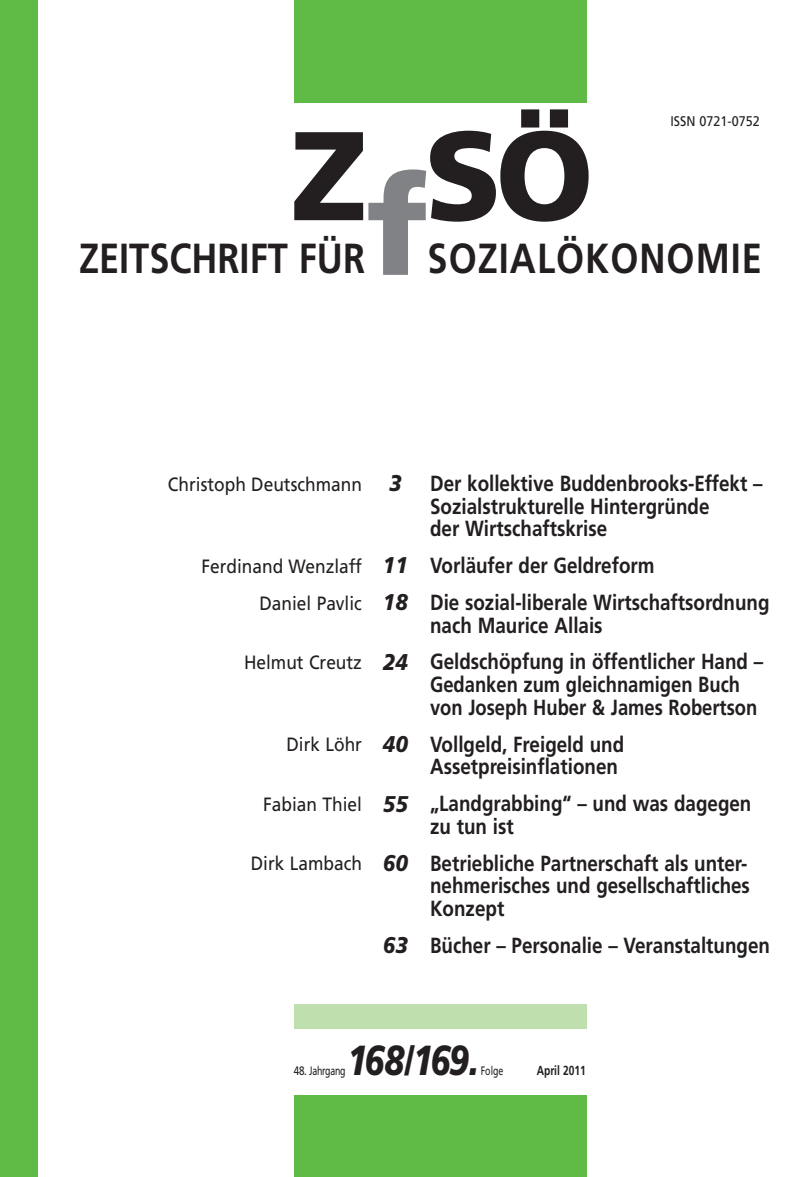
<style>
.page{position:relative;width:810px;height:1177px;background:#fff}
.page>*{position:absolute;margin:0;border:0;box-sizing:border-box;transform-origin:0 0}
.t1{font:900 138.25px "Frutiger";color:#808285}
.t2{font:900 126px "Frutiger";color:#231f20}
.t3{font:700 42px "Frutiger";color:#231f20;scale:.86 1}
.t4{font:700 42px "Frutiger";letter-spacing:.03em;color:#231f20;scale:.86 1}
.t5{font:italic 900 42px "Frutiger";letter-spacing:-.075em;color:#231f20;scale:.8 1}
.t6{font:italic 900 22.75px/36.8px "Frutiger";color:#231f20;scale:.9 1}
.t7{font:700 21.88px/22.8px "Frutiger";color:#231f20;scale:.86 1}
.t8{font:700 21.88px/22.8px "Frutiger";color:#231f20;scale:.84 1}
.t9{font:19.25px/36.8px "Frutiger";color:#231f20;text-align:right;scale:.9 1}
.t10{font:14px "Frutiger";color:#231f20;scale:.9 1}
.t11{font:700 13.12px "Frutiger";color:#231f20;scale:.78 1}
.t12{font:12.25px "Frutiger";letter-spacing:-.035em;color:#231f20;scale:.8 1}
.t13{font:12.25px "Frutiger";letter-spacing:-.035em;color:#231f20;scale:.72 1}
</style>
<div class="page">
<div style="left:0;top:0;width:38px;height:1176px;background:#60bb46"></div>
<div style="left:294px;top:0;width:292px;height:102px;background:#60bb46"></div>
<div style="left:294px;top:1094px;width:292px;height:82px;background:#60bb46"></div>
<div style="left:294px;top:1004px;width:292px;height:25px;background:#c0dfae"></div>
<h2 class="t2" style="left:291px;top:126px;width:304px">Z SÖ</h2>
<p class="t10" style="left:670px;top:116px;width:101px">ISSN 0721-0752</p>
<h1 class="t1" style="left:366px;top:171px;width:63px">f</h1>
<h3 class="t3" style="left:79px;top:241px;width:334px">ZEITSCHRIFT FÜR</h3>
<h3 class="t4" style="left:427px;top:241px;width:390px">SOZIALÖKONOMIE</h3>
<p class="t9" style="left:168px;top:467px;width:217px">Christoph Deutschmann</p>
<p class="t6" style="left:389px;top:467px;width:15px">3</p>
<p class="t9" style="left:201px;top:549px;width:180px">Ferdinand Wenzlaff<br>Daniel Pavlic</p>
<p class="t9" style="left:244px;top:645px;width:133px">Helmut Creutz</p>
<p class="t6" style="left:383px;top:549px;width:29px">11<br>18</p>
<p class="t6" style="left:383px;top:645px;width:29px">24</p>
<p class="t9" style="left:286px;top:728px;width:85px">Dirk Löhr</p>
<p class="t6" style="left:383px;top:727px;width:29px">40</p>
<p class="t9" style="left:263px;top:787px;width:111px">Fabian Thiel</p>
<p class="t6" style="left:383px;top:787px;width:29px">55</p>
<p class="t9" style="left:251px;top:847px;width:125px">Dirk Lambach</p>
<p class="t6" style="left:383px;top:846px;width:29px">60</p>
<p class="t6" style="left:383px;top:929px;width:29px">63</p>
<p class="t7" style="left:430px;top:473px;width:388px">Der kollektive Buddenbrooks-Effekt –<br>Sozialstrukturelle Hintergründe<br>der Wirtschaftskrise</p>
<p class="t7" style="left:430px;top:549px;width:396px;line-height:36.8px">Vorläufer der Geldreform<br>Die sozial-liberale Wirtschaftsordnung</p>
<p class="t7" style="left:430px;top:608px;width:389px;line-height:36.8px">nach Maurice Allais<br>Geldschöpfung in öffentlicher Hand –</p>
<p class="t8" style="left:430px;top:675px;width:391px">Gedanken zum gleichnamigen Buch von Joseph Huber &amp; James Robertson</p>
<p class="t7" style="left:430px;top:734px;width:227px">Vollgeld, Freigeld und<br>Assetpreisinflationen</p>
<p class="t7" style="left:430px;top:794px;width:375px">„Landgrabbing“ – und was dagegen zu tun ist</p>
<p class="t7" style="left:430px;top:853px;width:373px;text-align:justify">Betriebliche Partnerschaft als unter&shy;nehmerisches und gesellschaftliches Konzept</p>
<p class="t7" style="left:430px;top:935px;width:396px">Bücher – Personalie – Veranstaltungen</p>
<h3 class="t5" style="left:347px;top:1043px;width:166px">168/169.</h3>
<p class="t13" style="left:481px;top:1065px;width:33px">Folge</p>
<p class="t11" style="left:536px;top:1064px;width:65px">April 2011</p>
<p class="t12" style="left:294px;top:1065px;width:66px">48. Jahrgang</p>
</div>
